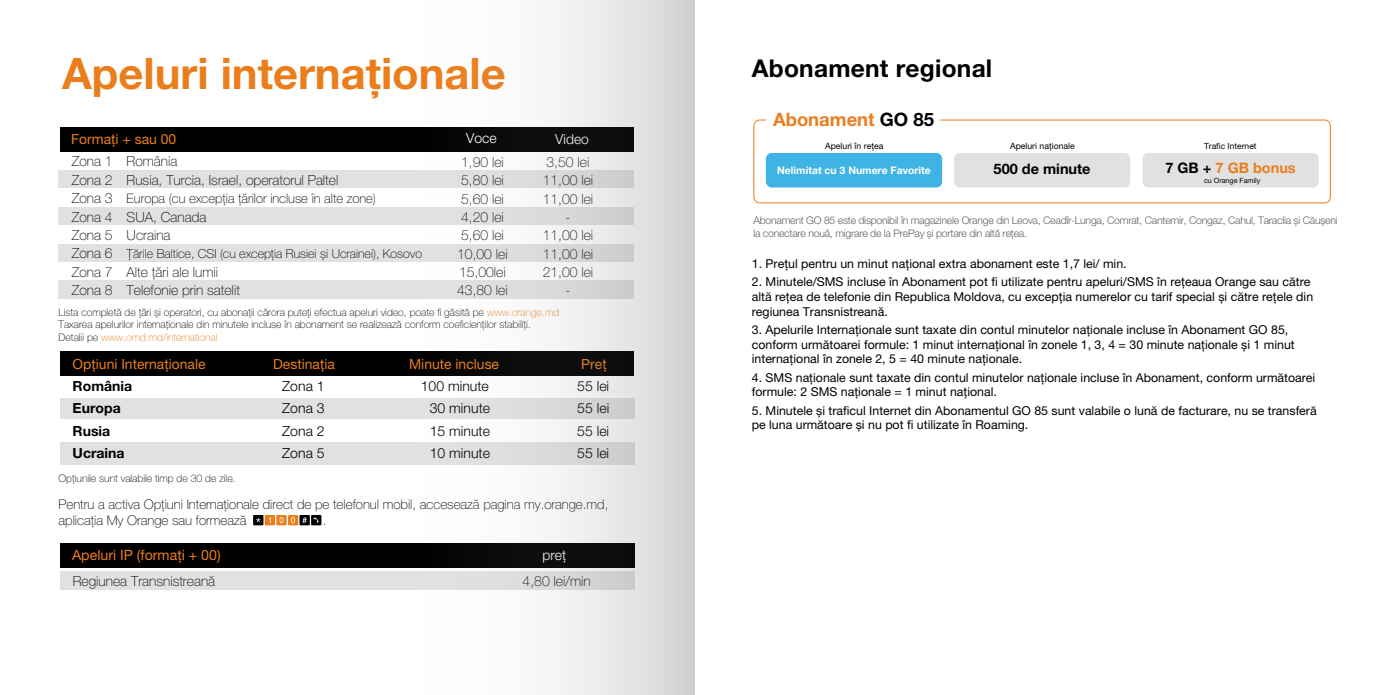
<style>
.page{position:relative;width:1389px;height:695px;background:#fff}
.page>*{position:absolute;margin:0;border:0;box-sizing:border-box;transform-origin:0 0}
.t1{font:700 43.57px "Helvetica Neue LT Pro";color:#eb7e1c}
.t2{font:700 24.5px "Helvetica Neue LT Pro";letter-spacing:.01em;color:#000}
.t3{font:700 18.55px "Helvetica Neue LT Pro";color:#eb7e1c}
.t4{font:700 14.53px "Helvetica Neue LT Pro";color:#eb7e1c}
.t5{font:700 14.53px "Helvetica Neue LT Pro";color:#000}
.t6{font:14.17px "Helvetica Neue LT Pro";color:#eb7e1c}
.t7{font:100 14px/18.4px "Helvetica Neue LT Pro";color:#000}
.t8{font:300 14px "Helvetica Neue LT Pro";color:#000}
.t9{font:14px "Helvetica Neue LT Pro";color:#eb7e1c}
.t10{font:700 14px "Helvetica Neue LT Pro";color:#000}
.t11{font:300 14px "Helvetica Neue LT Pro";color:#fff}
.t12{font:100 13.3px/15.9px "Helvetica Neue LT Pro";color:#000}
.t13{font:100 13.12px "Helvetica Neue LT Pro";color:#000}
.t14{font:100 12.42px "Helvetica Neue LT Pro";color:#000}
.t15{font:12.25px/14.7px "Helvetica Neue LT Pro";color:#000}
.t16{font:100 10.5px/12.6px "Helvetica Neue LT Pro";color:#000}
.t17{font:300 10.5px/12.6px "Helvetica Neue LT Pro";letter-spacing:-.025em;color:#636363}
.t18{font:700 10.33px "Helvetica Neue LT Pro";color:#fff}
.t19{font:8.75px "Helvetica Neue LT Pro";color:#000}
.t20{font:8.58px "Helvetica Neue LT Pro";color:#000}
.t21{font:7.17px "Helvetica Neue LT Pro";color:#000}
.s1{color:#eb7e1c}
.s2{color:#000}
</style>
<div class="page">
<div style="left:60px;top:397px;width:575px;height:23px;background:#e1e1e1"></div>
<div style="left:60px;top:442px;width:575px;height:22px;background:#e1e1e1"></div>
<div style="left:60px;top:351px;width:574px;height:24px;background:#000"></div>
<div style="left:59px;top:170px;width:575px;height:19px;background:#e1e1e1"></div>
<div style="left:59px;top:207px;width:575px;height:18px;background:#e1e1e1"></div>
<div style="left:59px;top:244px;width:575px;height:18px;background:#e1e1e1"></div>
<div style="left:59px;top:281px;width:575px;height:18px;background:#e1e1e1"></div>
<div style="left:60px;top:127px;width:574px;height:25px;background:#000"></div>
<svg style="left:253px;top:515px;width:68px;height:10px"></svg>
<div style="left:60px;top:571px;width:575px;height:18px;background:#e1e1e1"></div>
<div style="left:60px;top:542px;width:575px;height:25px;background:#000"></div>
<div style="left:754px;top:120px;width:577px;height:83px;border:1px solid #eb7e1c;border-radius:6px"></div>
<div style="left:766px;top:153px;width:176px;height:34px;background:#3fb4e4;border-radius:6px"></div>
<div style="left:954px;top:153px;width:176px;height:34px;background:#e1e1e1;border-radius:6px"></div>
<div style="left:1143px;top:153px;width:176px;height:34px;background:#e1e1e1;border-radius:6px"></div>
<svg style="left:412px;top:0;width:282px;height:694px"></svg>
<h1 class="t1" style="left:62px;top:46px;width:445px">Apeluri internaţionale</h1>
<p class="t9" style="left:71px;top:130px;width:107px">Formaţi + sau 00</p>
<p class="t7" style="left:72px;top:152px;width:42px;text-align:justify">Zona 1<br>Zona 2<br>Zona 3<br>Zona 4<br>Zona 5<br>Zona 6<br>Zona 7<br>Zona 8</p>
<p class="t7" style="left:127px;top:152px;width:213px">România<br>Rusia, Turcia, Israel, operatorul Paltel</p>
<p class="t13" style="left:127px;top:191px;width:251px">Europa (cu excepţia ţărilor incluse în alte zone)</p>
<p class="t7" style="left:127px;top:207px;width:81px">SUA, Canada<br>Ucraina</p>
<p class="t14" style="left:127px;top:246px;width:297px">Ţările Baltice, CSI (cu excepţia Rusiei și Ucrainei), Kosovo</p>
<p class="t7" style="left:127px;top:262px;width:115px">Alte ţări ale lumii<br>Telefonie prin satelit</p>
<p class="t11" style="left:466px;top:129px;width:32px">Voce</p>
<p class="t7" style="left:457px;top:152px;width:52px">1,90 lei<br>5,80 lei<br>5,60 lei<br>4,20 lei<br>5,60 lei<br>10,00 lei<br>15,00lei<br>43,80 lei</p>
<p class="t11" style="left:555px;top:130px;width:35px">Video</p>
<p class="t7" style="left:543px;top:152px;width:52px;text-align:center">3,50 lei<br>11,00 lei<br>11,00 lei -<br>11,00 lei<br>11,00 lei<br>21,00 lei -</p>
<p class="t16" style="left:59px;top:305px;width:502px">Lista completă de ţări și operatori, cu abonaţii cărora puteţi efectua apeluri video, poate fi găsită pe <span class="s1">www.orange.md<br></span>Taxarea apelurilor internaţionale din minutele incluse în abonament se realizează conform coeficienţilor stabiliţi.<br>Detalii pe <span class="s1">www.omd.md/international</span></p>
<p class="t9" style="left:73px;top:355px;width:135px">Opţiuni Internaţionale</p>
<p class="t9" style="left:273px;top:355px;width:63px">Destinaţia</p>
<p class="t9" style="left:409px;top:355px;width:91px">Minute incluse</p>
<p class="t9" style="left:581px;top:355px;width:27px">Preţ</p>
<p class="t10" style="left:73px;top:377px;width:61px">România</p>
<p class="t8" style="left:282px;top:377px;width:44px">Zona 1</p>
<p class="t8" style="left:421px;top:377px;width:70px">100 minute</p>
<p class="t8" style="left:577px;top:377px;width:34px">55 lei</p>
<p class="t10" style="left:73px;top:399px;width:50px">Europa</p>
<p class="t8" style="left:282px;top:399px;width:44px">Zona 3</p>
<p class="t8" style="left:430px;top:399px;width:62px">30 minute</p>
<p class="t8" style="left:577px;top:399px;width:34px">55 lei</p>
<p class="t10" style="left:73px;top:421px;width:39px">Rusia</p>
<p class="t8" style="left:282px;top:422px;width:44px">Zona 2</p>
<p class="t8" style="left:430px;top:422px;width:62px">15 minute</p>
<p class="t8" style="left:577px;top:422px;width:34px">55 lei</p>
<p class="t10" style="left:73px;top:444px;width:54px">Ucraina</p>
<p class="t8" style="left:282px;top:444px;width:44px">Zona 5</p>
<p class="t8" style="left:430px;top:444px;width:62px">10 minute</p>
<p class="t8" style="left:577px;top:444px;width:34px">55 lei</p>
<p class="t16" style="left:59px;top:472px;width:179px">Opţiunile sunt valabile timp de 30 de zile.</p>
<p class="t12" style="left:59px;top:496px;width:551px">Pentru a activa Opţiuni Internaţionale direct de pe telefonul mobil, accesează pagina my.orange.md, aplicaţia My Orange sau formează</p>
<p class="t12" style="left:323px;top:512px;width:5px">.</p>
<p class="t6" style="left:72px;top:545px;width:150px">Apeluri IP (formaţi + 00)</p>
<p class="t7" style="left:73px;top:571px;width:144px">Regiunea Transnistreană</p>
<p class="t7" style="left:523px;top:571px;width:70px">4,80 lei/min</p>
<p class="t11" style="left:542px;top:546px;width:25px">preţ</p>
<h2 class="t2" style="left:752px;top:53px;width:242px">Abonament regional</h2>
<h3 class="t3" style="left:773px;top:108px;width:163px">Abonament <span class="s2">GO 85</span></h3>
<p class="t19" style="left:825px;top:140px;width:60px">Apeluri în rețea</p>
<p class="t19" style="left:1010px;top:140px;width:66px">Apeluri naționale</p>
<p class="t20" style="left:1204px;top:140px;width:54px">Trafic Internet</p>
<p class="t18" style="left:777px;top:163px;width:155px">Nelimitat cu 3 Numere Favorite</p>
<p class="t5" style="left:994px;top:159px;width:99px">500 de minute</p>
<p class="t4" style="left:1166px;top:158px;width:132px"><span class="s2">7 GB +</span> 7 GB bonus</p>
<p class="t21" style="left:1204px;top:175px;width:58px">cu Orange Family</p>
<p class="t17" style="left:753px;top:214px;width:586px">Abonament GO 85 este disponibil în magazinele Orange din Leova, Ceadîr-Lunga, Comrat, Cantemir, Congaz, Cahul, Taraclia și Căușeni la conectare nouă, migrare de la PrePay și portare din altă rețea.</p>
<p class="t15" style="left:752px;top:256px;width:376px">1. Preţul pentru un minut naţional extra abonament este 1,7 lei/ min.</p>
<p class="t15" style="left:752px;top:274px;width:563px">2. Minutele/SMS incluse în Abonament pot fi utilizate pentru apeluri/SMS în rețeaua Orange sau către altă rețea de telefonie din Republica Moldova, cu excepţia numerelor cu tarif special și către reţele din regiunea Transnistreană.</p>
<p class="t15" style="left:752px;top:322px;width:545px">3. Apelurile Internaţionale sunt taxate din contul minutelor naţionale incluse în Abonament GO 85, conform următoarei formule: 1 minut internaţional în zonele 1, 3, 4 = 30 minute naţionale și 1 minut internaţional în zonele 2, 5 = 40 minute naţionale.</p>
<p class="t15" style="left:752px;top:369px;width:565px">4. SMS naţionale sunt taxate din contul minutelor naţionale incluse în Abonament, conform următoarei formule: 2 SMS naționale = 1 minut naţional.</p>
<p class="t15" style="left:752px;top:402px;width:566px">5. Minutele și traficul Internet din Abonamentul GO 85 sunt valabile o lună de facturare, nu se transferă pe luna următoare și nu pot fi utilizate în Roaming.</p>
</div>
